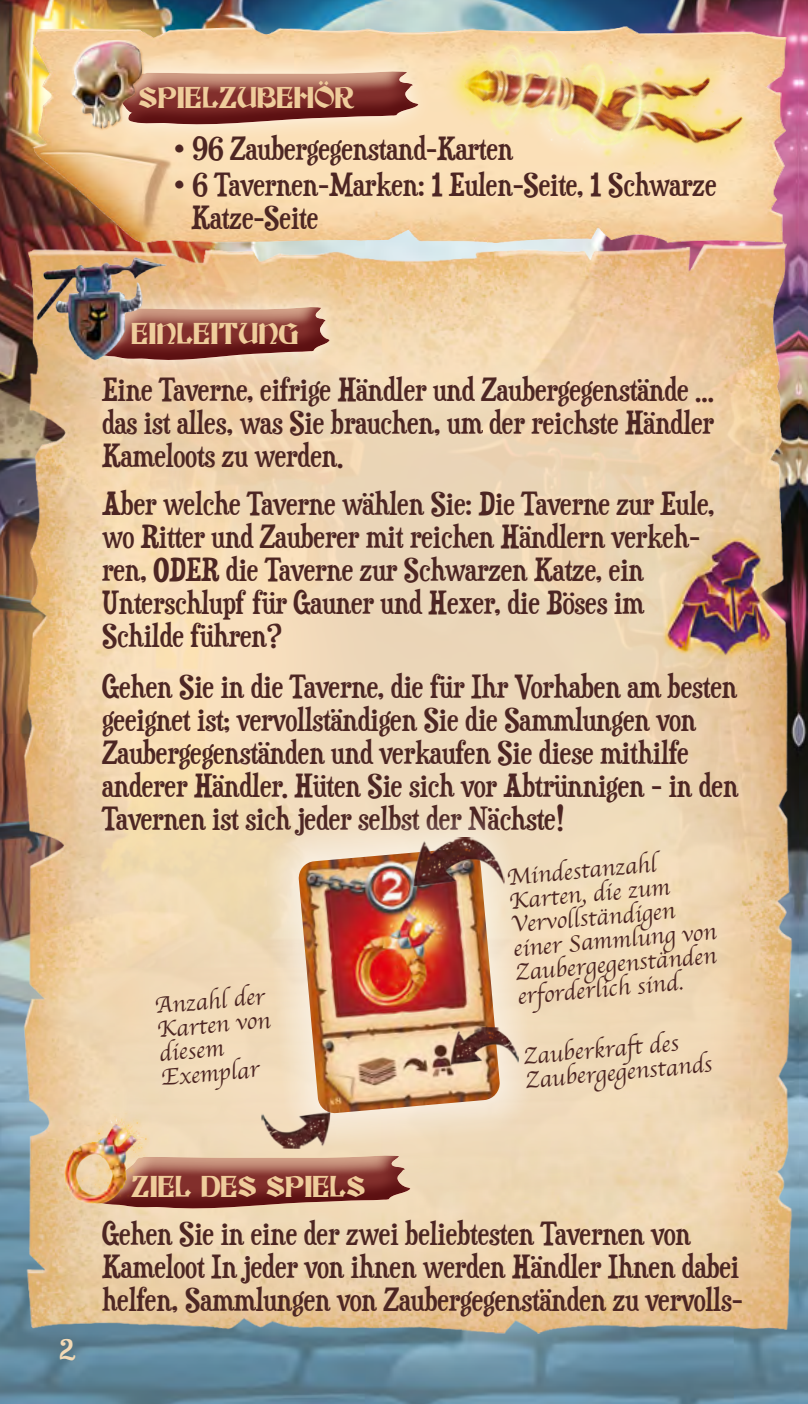
<style>
.page{position:relative;width:808px;height:1404px;background:#fff}
.page>*{position:absolute;margin:0;border:0;box-sizing:border-box;transform-origin:0 0}
.t1{font:30px/33px "Duality";color:#4d2623}
.t2{font:30px "Becker";color:#efcd9c;scale:.9 1}
.t3{font:27px "Duality";color:#f4dab5}
.t4{font:24px/24px "Apple Chancery";color:#4d2623}
</style>
<div class="page">
<img style="left:0;top:0;width:808px;height:1403px">
<img style="left:12px;top:7px;width:796px;height:254px">
<img style="left:13px;top:230px;width:784px;height:1143px">
<div style="left:81px;top:288px;width:266px;height:91px;background:#fff;opacity:.75"></div>
<div style="left:96px;top:304px;width:237px;height:57px;background:#9e2235;opacity:.75"></div>
<div style="left:96px;top:1152px;width:318px;height:57px;background:#9e2235;opacity:.75"></div>
<img style="left:807px;top:21px;width:1px;height:1367px">
<div style="left:103px;top:52px;width:332px;height:92px;background:#fff;opacity:.75"></div>
<div style="left:118px;top:68px;width:303px;height:57px;background:#9e2235;opacity:.75"></div>
<img style="left:51px;top:27px;width:114px;height:115px">
<div style="left:71px;top:40px;width:73px;height:85px;background:#fff;opacity:.75"></div>
<div style="left:71px;top:48px;width:74px;height:83px;background:#edcba2;opacity:.75"></div>
<img style="left:402px;top:0;width:405px;height:299px">
<img style="left:13px;top:241px;width:167px;height:133px">
<img style="left:645px;top:516px;width:146px;height:152px">
<img style="left:60px;top:1097px;width:104px;height:118px">
<svg style="left:260px;top:809px;width:279px;height:343px;background:#f0ddbf"></svg>
<img style="left:298px;top:848px;width:202px;height:265px">
<img style="left:412px;top:835px;width:93px;height:75px">
<img style="left:449px;top:1026px;width:70px;height:56px">
<img style="left:261px;top:1092px;width:70px;height:57px">
<p class="t2" style="left:139px;top:79px;width:241px">SPIELZUBEHÖR</p>
<p class="t1" style="left:173px;top:131px;width:341px">• 96 Zaubergegenstand-Karten</p>
<p class="t1" style="left:191px;top:167px;width:526px;text-indent:-18px">• 6 Tavernen-Marken: 1 Eulen-Seite, 1 Schwarze<br>Katze-Seite</p>
<p class="t2" style="left:131px;top:315px;width:188px">EINLEITUNG</p>
<p class="t1" style="left:102px;top:372px;width:613px;text-align:justify">Eine Taverne, eifrige Händler und Zaubergegenstände ... das ist alles, was Sie brauchen, um der reichste Händler Kameloots zu werden.</p>
<p class="t1" style="left:102px;top:486px;width:614px">Aber welche Taverne wählen Sie: Die Taverne zur Eule, wo Ritter und Zauberer mit reichen Händlern verkeh&shy;ren, ODER die Taverne zur Schwarzen Katze, ein Unterschlupf für Gauner und Hexer, die Böses im Schilde führen?</p>
<p class="t1" style="left:102px;top:669px;width:638px">Gehen Sie in die Taverne, die für Ihr Vorhaben am besten geeignet ist; vervollständigen Sie die Sammlungen von Zaubergegenständen und verkaufen Sie diese mithilfe anderer Händler. Hüten Sie sich vor Abtrünnigen - in den Tavernen ist sich jeder selbst der Nächste!</p>
<p class="t4" style="left:154px;top:993px;width:115px;rotate:-5deg">Anzahl der<br>Karten von diesem<br>Exemplar</p>
<p class="t4" style="left:506px;top:864px;width:205px;rotate:-5deg">Mindestanzahl<br>Karten, die zum<br>Vervollständigen einer Sammlung von<br>Zaubergegenständen erforderlich sind.</p>
<p class="t4" style="left:522px;top:1043px;width:189px;rotate:-5deg">Zauberkraft des<br>Zaubergegenstands</p>
<p class="t3" style="left:60px;top:1332px;width:18px">2</p>
<p class="t2" style="left:131px;top:1167px;width:262px">ZIEL DES SPIELS</p>
<p class="t1" style="left:102px;top:1216px;width:642px">Gehen Sie in eine der zwei beliebtesten Tavernen von<br>Kameloot In jeder von ihnen werden Händler Ihnen dabei helfen, Sammlungen von Zaubergegenständen zu vervolls-</p>
</div>
